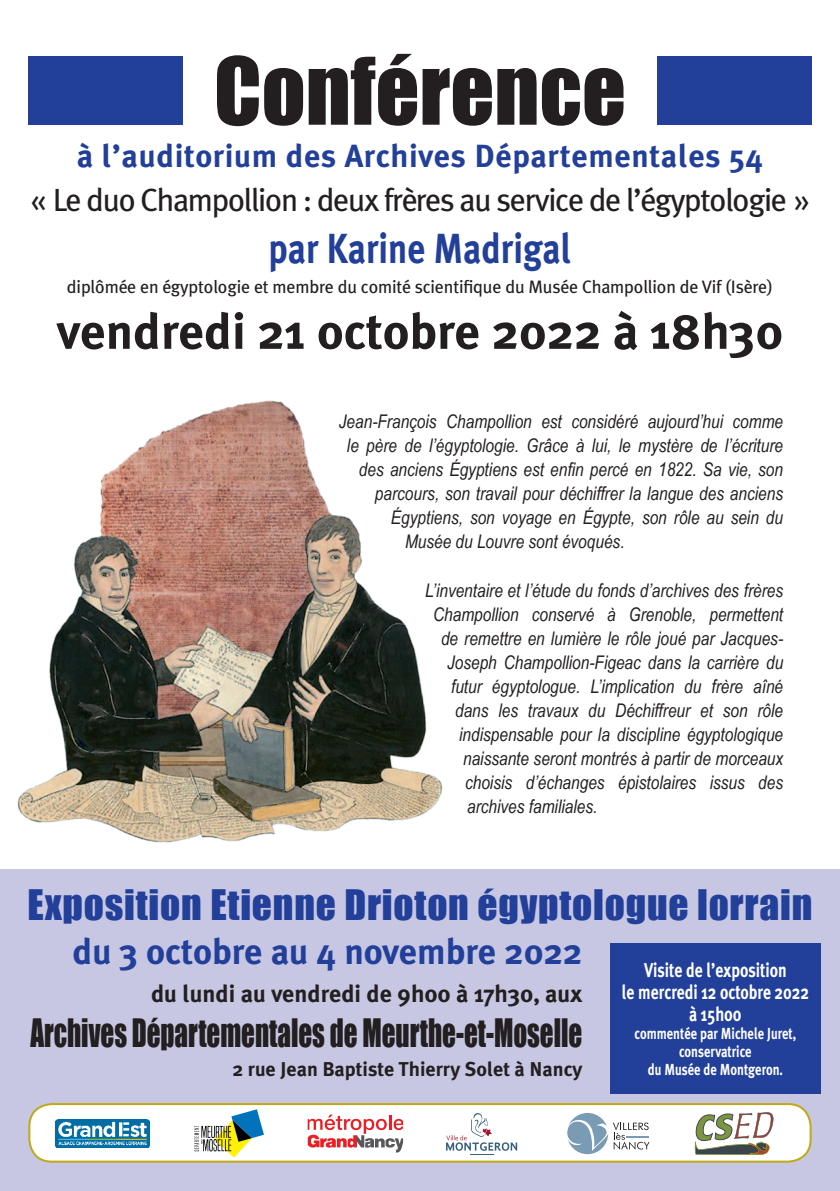
<style>
.page{position:relative;width:840px;height:1191px;background:#fff}
.page>*{position:absolute;margin:0;border:0;box-sizing:border-box;transform-origin:0 0}
.t1{font:86px "Impact";color:#231f20}
.t2{font:700 50px "Meta Plus";color:#231f20}
.t3{font:700 42px "Meta Plus";color:#223f99;scale:.84 1}
.t4{font:38.6px "Impact";letter-spacing:.02em;color:#223f99}
.t5{font:36px "Impact";color:#231f20;scale:.75 1}
.t6{font:700 36px "Meta Plus";color:#223f99}
.t7{font:32px "Meta Plus";letter-spacing:-.04em;color:#231f20}
.t8{font:700 32px "Meta Plus";letter-spacing:.02em;color:#223f99}
.t9{font:700 24px "Meta Plus";color:#231f20}
.t10{font:700 20px/22px "Meta Plus";color:#fff;text-align:center;scale:.79 1}
.t11{font:700 20px "Meta Plus";color:#231f20}
.t12{font:italic 18.8px "Arial Narrow";color:#231f20}
.t13{font:18px "Meta Plus";letter-spacing:-.01em;color:#231f20}
.t14{font:700 16px/18px "Meta Plus";color:#fff;text-align:center;scale:.79 1}
</style>
<div class="page">
<div style="left:0;top:870px;width:839px;height:321px;background:#c7c7e3"></div>
<div style="left:28px;top:57px;width:155px;height:68px;background:#223f99"></div>
<img style="left:17px;top:400px;width:425px;height:443px">
<div style="left:657px;top:57px;width:154px;height:68px;background:#223f99"></div>
<div style="left:609px;top:943px;width:211px;height:150px;background:#223f99"></div>
<div style="left:29px;top:1104px;width:781px;height:57px;background:#fff;border-radius:22px"></div>
<div style="left:28px;top:1103px;width:783px;height:59px;border:2px solid #bfa914;border-radius:22px"></div>
<img style="left:56px;top:1119px;width:94px;height:28px">
<svg style="left:194px;top:1109px;width:70px;height:49px"></svg>
<svg style="left:307px;top:1114px;width:96px;height:38px"></svg>
<svg style="left:446px;top:1113px;width:71px;height:38px"></svg>
<div style="left:566px;top:1113px;width:41px;height:41px;background:#799bb3;border-radius:50%"></div>
<svg style="left:566px;top:1120px;width:83px;height:31px"></svg>
<svg style="left:694px;top:1112px;width:79px;height:43px"></svg>
<h1 class="t1" style="left:214px;top:24px;width:413px">Conférence</h1>
<h3 class="t8" style="left:77px;top:137px;width:687px">à l’auditorium des Archives Départementales 54</h3>
<h3 class="t7" style="left:30px;top:181px;width:781px">« Le duo Champollion : deux frères au service de l’égyptologie »</h3>
<h3 class="t3" style="left:268px;top:224px;width:362px">par Karine Madrigal</h3>
<p class="t13" style="left:67px;top:276px;width:707px">diplômée en égyptologie et membre du comité scientifique du Musée Champollion de Vif (Isère)</p>
<h2 class="t2" style="left:57px;top:302px;width:727px">vendredi 21 octobre 2022 à 18h30</h2>
<p class="t12" style="left:339px;top:409px;width:445px">Jean-François Champollion est considéré aujourd’hui comme</p>
<p class="t12" style="left:347px;top:433px;width:437px">le père de l’égyptologie. Grâce à lui, le mystère de l’écriture</p>
<p class="t12" style="left:359px;top:457px;width:425px">des anciens Égyptiens est enfin percé en 1822. Sa vie, son</p>
<p class="t12" style="left:375px;top:481px;width:409px">parcours, son travail pour déchiffrer la langue des anciens</p>
<p class="t12" style="left:391px;top:505px;width:393px">Égyptiens, son voyage en Égypte, son rôle au sein du</p>
<p class="t12" style="left:405px;top:529px;width:221px">Musée du Louvre sont évoqués.</p>
<p class="t12" style="left:425px;top:577px;width:359px">L’inventaire et l’étude du fonds d’archives des frères</p>
<p class="t12" style="left:433px;top:601px;width:351px">Champollion conservé à Grenoble, permettent</p>
<p class="t12" style="left:441px;top:625px;width:343px">de remettre en lumière le rôle joué par Jacques-</p>
<p class="t12" style="left:447px;top:649px;width:337px">Joseph Champollion-Figeac dans la carrière du</p>
<p class="t12" style="left:451px;top:673px;width:333px">futur égyptologue. L’implication du frère aîné</p>
<p class="t12" style="left:455px;top:697px;width:329px">dans les travaux du Déchiffreur et son rôle</p>
<p class="t12" style="left:459px;top:721px;width:325px">indispensable pour la discipline égyptologique</p>
<p class="t12" style="left:463px;top:745px;width:321px">naissante seront montrés à partir de morceaux</p>
<p class="t12" style="left:465px;top:769px;width:319px">choisis d’échanges épistolaires issus des</p>
<p class="t12" style="left:467px;top:793px;width:132px">archives familiales.</p>
<h3 class="t4" style="left:28px;top:874px;width:785px">Exposition Etienne Drioton égyptologue lorrain</h3>
<h3 class="t6" style="left:73px;top:931px;width:511px">du 3 octobre au 4 novembre 2022</h3>
<p class="t9" style="left:151px;top:980px;width:432px">du lundi au vendredi de 9h00 à 17h30, aux</p>
<h3 class="t5" style="left:30px;top:1005px;width:737px">Archives Départementales de Meurthe-et-Moselle</h3>
<p class="t11" style="left:232px;top:1057px;width:351px">2 rue Jean Baptiste Thierry Solet à Nancy</p>
<p class="t10" style="left:621px;top:959px;width:238px">Visite de l’exposition<br>le mercredi 12 octobre 2022 à 15h00</p>
<p class="t14" style="left:634px;top:1024px;width:206px">commentée par Michele Juret, conservatrice<br>du Musée de Montgeron.</p>
</div>
